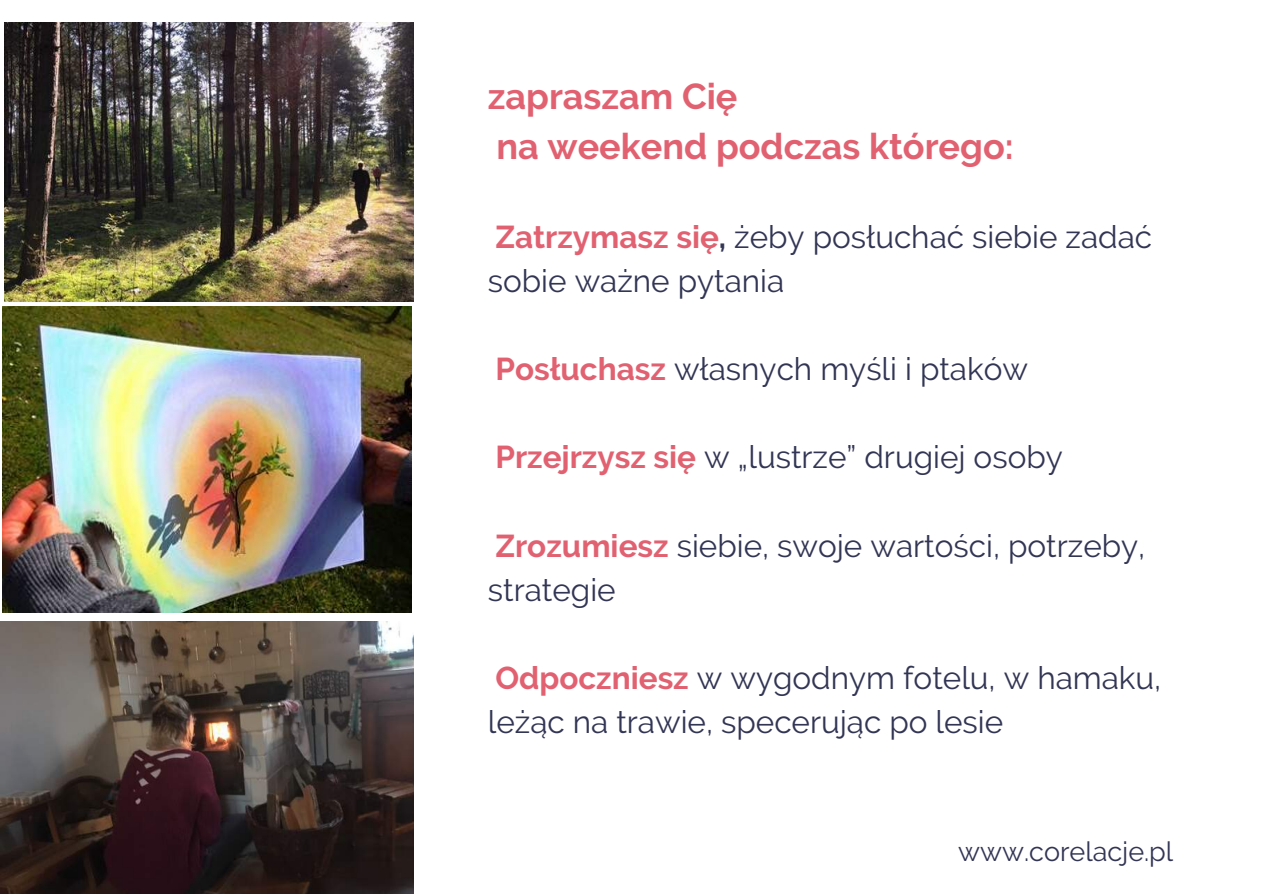
<style>
.page{position:relative;width:1263px;height:894px;background:#fff}
.page>*{position:absolute;margin:0;border:0;box-sizing:border-box;transform-origin:0 0}
.t1{font:700 36px/50.1px "Raleway";color:#e16171}
.t2{font:31.5px/44.1px "Raleway";color:#323554}
.t3{font:27px "Raleway";color:#323554}
.s1{font-weight:700;color:#e16171}
.s2{font-weight:700}
</style>
<div class="page">
<img style="left:0;top:621px;width:414px;height:272px">
<img style="left:5px;top:22px;width:408px;height:279px">
<img style="left:3px;top:307px;width:408px;height:305px">
<p class="t1" style="left:488px;top:71px;width:527px">zapraszam Cię<br>na weekend podczas którego:</p>
<p class="t2" style="left:488px;top:215px;width:666px"><span class="s1">Zatrzymasz się</span><span class="s2">,</span> żeby posłuchać siebie zadać sobie ważne pytania</p>
<p class="t2" style="left:495px;top:347px;width:534px"><span class="s1">Posłuchasz</span> własnych myśli i ptaków</p>
<p class="t2" style="left:495px;top:435px;width:569px"><span class="s1">Przejrzysz się</span> w „lustrze” drugiej osoby</p>
<p class="t2" style="left:488px;top:523px;width:659px"><span class="s1">Zrozumiesz</span> siebie, swoje wartości, potrzeby, strategie</p>
<p class="t2" style="left:488px;top:655px;width:675px"><span class="s1">Odpoczniesz</span> w wygodnym fotelu, w hamaku, leżąc na trawie, specerując po lesie</p>
<p class="t3" style="left:958px;top:835px;width:217px">www.corelacje.pl</p>
</div>
